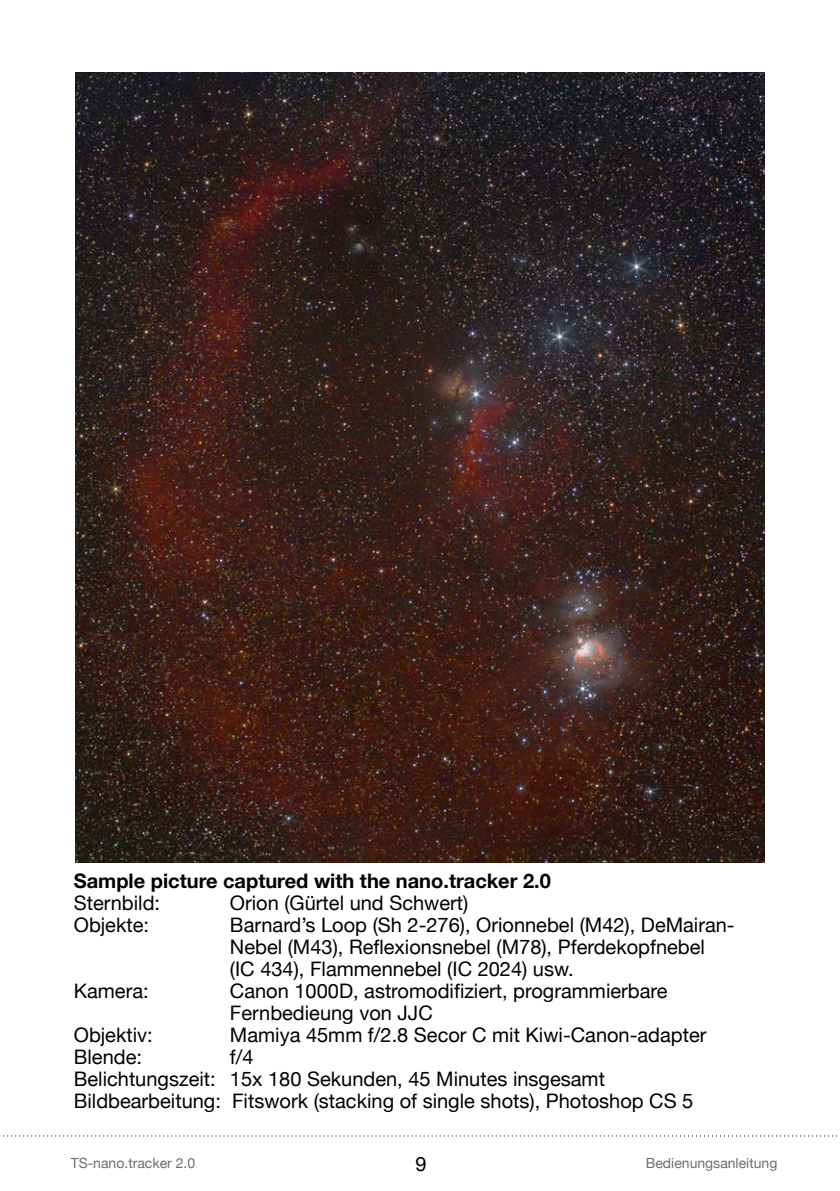
<style>
.page{position:relative;width:840px;height:1191px;background:#fff}
.page>*{position:absolute;margin:0;border:0;box-sizing:border-box;transform-origin:0 0}
.t1{font:20px/22px "Helvetica Neue";color:#000}
.t2{font:700 20px "Helvetica Neue";color:#000}
.t3{font:14px "Helvetica Neue";color:#6c6e71}
</style>
<div class="page">
<img style="left:75px;top:73px;width:689px;height:789px">
<svg style="left:0;top:1135px;width:838px;height:2px"></svg>
<p class="t2" style="left:74px;top:868px;width:478px">Sample picture captured with the nano.tracker 2.0</p>
<p class="t1" style="left:74px;top:891px;width:88px">Sternbild:</p>
<p class="t1" style="left:230px;top:891px;width:240px">Orion (Gürtel und Schwert)</p>
<p class="t1" style="left:74px;top:913px;width:77px">Objekte:</p>
<p class="t1" style="left:230px;top:913px;width:506px">Barnard’s Loop (Sh 2-276), Orionnebel (M42), DeMairan-<br>Nebel (M43), Reflexionsnebel (M78), Pferdekopfnebel (IC 434), Flammennebel (IC 2024) usw.</p>
<p class="t1" style="left:74px;top:979px;width:76px">Kamera:</p>
<p class="t1" style="left:230px;top:979px;width:439px">Canon 1000D, astromodifiziert, programmierbare<br>Fernbedieung von JJC</p>
<p class="t1" style="left:74px;top:1023px;width:80px">Objektiv:</p>
<p class="t1" style="left:230px;top:1023px;width:478px">Mamiya 45mm f/2.8 Secor C mit Kiwi-Canon-adapter</p>
<p class="t1" style="left:74px;top:1045px;width:70px">Blende:</p>
<p class="t1" style="left:74px;top:1045px;width:620px;text-indent:156px">f/4<br>Belichtungszeit: 15x 180 Sekunden, 45 Minutes insgesamt<br>Bildbearbeitung: Fitswork (stacking of single shots), Photoshop CS 5</p>
<p class="t3" style="left:71px;top:1155px;width:126px">TS-nano.tracker 2.0</p>
<p class="t1" style="left:415px;top:1152px;width:13px">9</p>
<p class="t3" style="left:645px;top:1155px;width:133px">Bedienungsanleitung</p>
</div>
